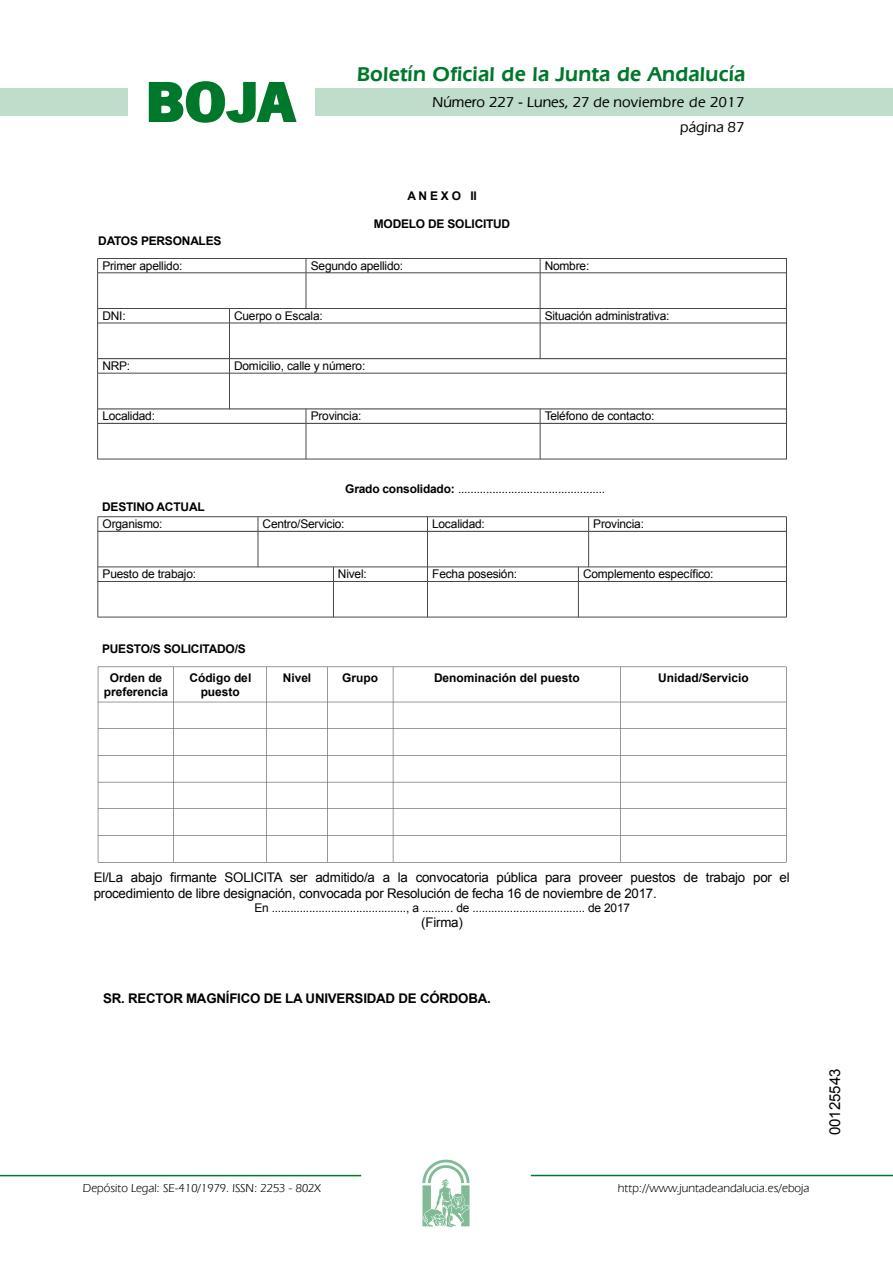
<style>
.page{position:relative;width:893px;height:1263px;background:#fff}
.page>*{position:absolute;margin:0;border:0;box-sizing:border-box;transform-origin:0 0}
.t1{font:700 57.75px "News Got T";color:#00782c;scale:1.14 1}
.t2{font:600 21px "Eras IT Cby BT";letter-spacing:.01em;color:#00782c}
.t3{font:500 15px/24.5px "Eras IT Cby BT";color:#000;text-align:right}
.t4{font:15px "Arial";color:#000}
.t5{font:13.35px/15.1px "Arial";letter-spacing:-.015em;color:#000}
.t6{font:700 13.35px "Arial";letter-spacing:-.015em;color:#000}
.t7{font:12px "Arial";letter-spacing:-.015em;color:#000}
.t8{font:700 12px/13.6px "Arial";letter-spacing:-.005em;color:#000;text-align:center}
.t9{font:12px "Eras IT Cby BT";color:#000}
.s1{font-weight:700}
</style>
<div class="page">
<div style="left:315px;top:88px;width:577px;height:28px;background:#bfddca"></div>
<div style="left:0;top:88px;width:128px;height:28px;background:#bfddca"></div>
<hr style="left:0;top:1175px;width:361px;height:1px;background:#00782c">
<svg style="left:422px;top:1159px;width:47px;height:68px"></svg>
<hr style="left:531px;top:1175px;width:361px;height:1px;background:#00782c">
<svg style="left:148px;top:81px;width:149px;height:42px"></svg>
<svg style="left:97px;top:258px;width:690px;height:202px"></svg>
<svg style="left:97px;top:516px;width:690px;height:102px"></svg>
<svg style="left:98px;top:667px;width:689px;height:196px"></svg>
<h1 class="t1" style="left:145px;top:68px;width:133px">BOJA</h1>
<h2 class="t2" style="left:357px;top:62px;width:390px">Boletín Oficial de la Junta de Andalucía</h2>
<p class="t3" style="left:432px;top:90px;width:313px">Número 227 - Lunes, 27 de noviembre de 2017 página 87</p>
<p class="t8" style="left:407px;top:189px;width:71px">A N E X O II</p>
<p class="t8" style="left:374px;top:217px;width:138px">MODELO DE SOLICITUD</p>
<p class="t8" style="left:98px;top:234px;width:125px">DATOS PERSONALES</p>
<p class="t7" style="left:102px;top:258px;width:81px">Primer apellido:</p>
<p class="t7" style="left:311px;top:258px;width:94px">Segundo apellido:</p>
<p class="t7" style="left:544px;top:258px;width:46px">Nombre:</p>
<p class="t7" style="left:102px;top:308px;width:25px">DNI:</p>
<p class="t7" style="left:234px;top:308px;width:90px">Cuerpo o Escala:</p>
<p class="t7" style="left:544px;top:308px;width:126px">Situación administrativa:</p>
<p class="t7" style="left:102px;top:358px;width:29px">NRP:</p>
<p class="t7" style="left:234px;top:358px;width:133px">Domicilio, calle y número:</p>
<p class="t7" style="left:102px;top:408px;width:54px">Localidad:</p>
<p class="t7" style="left:311px;top:408px;width:52px">Provincia:</p>
<p class="t7" style="left:544px;top:408px;width:111px">Teléfono de contacto:</p>
<p class="t7" style="left:345px;top:481px;width:261px"><span class="s1">Grado consolidado:</span> ...............................................</p>
<p class="t8" style="left:102px;top:500px;width:104px">DESTINO ACTUAL</p>
<p class="t7" style="left:103px;top:516px;width:61px">Organismo:</p>
<p class="t7" style="left:262px;top:516px;width:83px">Centro/Servicio:</p>
<p class="t7" style="left:432px;top:516px;width:54px">Localidad:</p>
<p class="t7" style="left:593px;top:516px;width:52px">Provincia:</p>
<p class="t7" style="left:103px;top:566px;width:95px">Puesto de trabajo:</p>
<p class="t7" style="left:338px;top:566px;width:30px">Nivel:</p>
<p class="t7" style="left:432px;top:566px;width:86px">Fecha posesión:</p>
<p class="t7" style="left:583px;top:566px;width:132px">Complemento específico:</p>
<p class="t8" style="left:102px;top:643px;width:145px">PUESTO/S SOLICITADO/S</p>
<p class="t8" style="left:104px;top:671px;width:66px">Orden de preferencia</p>
<p class="t8" style="left:189px;top:671px;width:63px">Código del puesto</p>
<p class="t8" style="left:283px;top:671px;width:30px">Nivel</p>
<p class="t8" style="left:342px;top:671px;width:37px">Grupo</p>
<p class="t8" style="left:434px;top:671px;width:147px">Denominación del puesto</p>
<p class="t8" style="left:658px;top:671px;width:92px">Unidad/Servicio</p>
<p class="t5" style="left:94px;top:870px;width:697px">El/La abajo firmante SOLICITA ser admitido/a a la convocatoria pública para proveer puestos de trabajo por el procedimiento de libre designación, convocada por Resolución de fecha 16 de noviembre de 2017.</p>
<p class="t7" style="left:254px;top:899px;width:377px">En ..........................................., a .......... de .................................... de 2017</p>
<p class="t5" style="left:421px;top:914px;width:43px">(Firma)</p>
<p class="t6" style="left:103px;top:989px;width:389px">SR. RECTOR MAGNÍFICO DE LA UNIVERSIDAD DE CÓRDOBA.</p>
<p class="t9" style="left:83px;top:1181px;width:239px">Depósito Legal: SE-410/1979. ISSN: 2253 - 802X</p>
<p class="t9" style="left:618px;top:1181px;width:193px">http://www.juntadeandalucia.es/eboja</p>
<p class="t4" style="left:825px;top:1135px;width:68px;rotate:-90deg">00125543</p>
</div>
